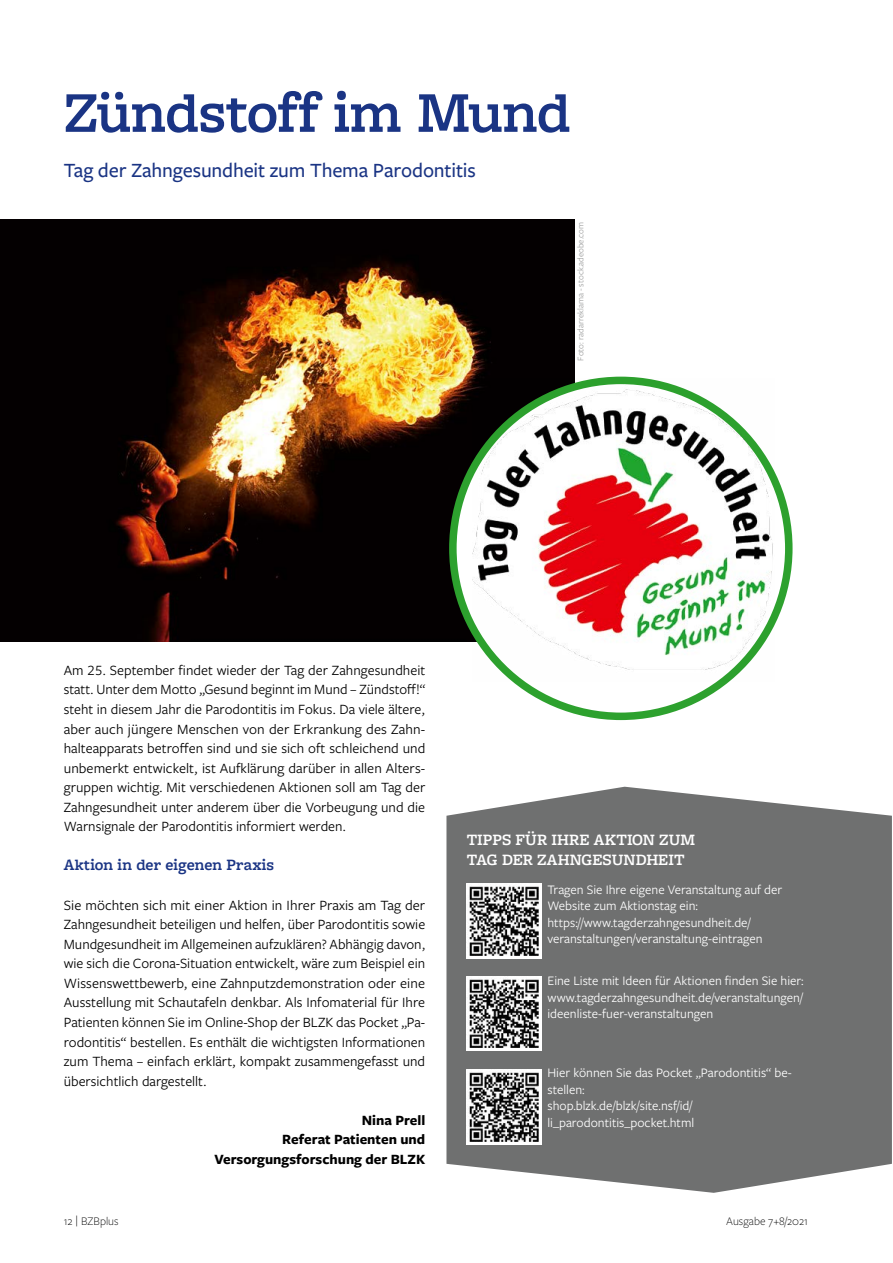
<style>
.page{position:relative;width:893px;height:1263px;background:#fff}
.page>*{position:absolute;margin:0;border:0;box-sizing:border-box;transform-origin:0 0}
.t1{font:600 60px "Freight Macro Pro";letter-spacing:-.015em;color:#1a3484}
.t2{font:500 21px "Freight Sans Pro";letter-spacing:-.01em;color:#1a3484}
.t3{font:600 16.5px/19.5px "Freight Macro Pro";color:#fff}
.t4{font:600 16.5px "Freight Macro Pro";color:#1a3484}
.t5{font:14.7px/19.5px "Freight Sans Pro";color:#000;text-align:justify}
.t6{font:700 14.7px/19.5px "Freight Sans Pro";color:#000;text-align:right}
.t7{font:13.5px/16.5px "Freight Sans Pro";color:#fff}
.t8{font:300 12px "Freight Sans Pro";color:#000}
.t9{font:9px "Freight Sans Pro";color:#9d9e9e}
</style>
<div class="page">
<img style="left:0;top:220px;width:574px;height:421px">
<svg style="left:453px;top:380px;width:336px;height:336px"></svg>
<img style="left:472px;top:379px;width:303px;height:303px">
<svg style="left:446px;top:787px;width:446px;height:406px;background:#7b7c7c"></svg>
<img style="left:467px;top:884px;width:74px;height:74px">
<img style="left:467px;top:976px;width:74px;height:74px">
<img style="left:467px;top:1070px;width:74px;height:74px">
<h1 class="t1" style="left:64px;top:70px;width:509px">Zündstoff im Mund</h1>
<h2 class="t2" style="left:64px;top:156px;width:414px">Tag der Zahngesundheit zum Thema Parodontitis</h2>
<p class="t9" style="left:574px;top:361px;width:140px;rotate:-90deg">Foto: radarreklama - stock.adeobe.com</p>
<p class="t5" style="left:64px;top:660px;width:363px">Am 25. September findet wieder der Tag der Zahngesundheit statt. Unter dem Motto „Gesund beginnt im Mund – Zündstoff!“ steht in diesem Jahr die Parodontitis im Fokus. Da viele ältere, aber auch jüngere Menschen von der Erkrankung des Zahn&shy;halteapparats betroffen sind und sie sich oft schleichend und unbemerkt entwickelt, ist Aufklärung darüber in allen Alters&shy;gruppen wichtig. Mit verschiedenen Aktionen soll am Tag der Zahngesundheit unter anderem über die Vorbeugung und die Warnsignale der Parodontitis informiert werden.</p>
<p class="t4" style="left:64px;top:853px;width:212px">Aktion in der eigenen Praxis</p>
<p class="t5" style="left:64px;top:894px;width:363px">Sie möchten sich mit einer Aktion in Ihrer Praxis am Tag der Zahngesundheit beteiligen und helfen, über Parodontitis sowie Mundgesundheit im Allgemeinen aufzuklären? Abhängig davon, wie sich die Corona-Situation entwickelt, wäre zum Beispiel ein Wissenswettbewerb, eine Zahnputzdemonstration oder eine Ausstellung mit Schautafeln denkbar. Als Infomaterial für Ihre Patienten können Sie im Online-Shop der BLZK das Pocket „Pa&shy;rodontitis“ bestellen. Es enthält die wichtigsten Informationen zum Thema – einfach erklärt, kompakt zusammengefasst und übersichtlich dargestellt.</p>
<p class="t6" style="left:214px;top:1110px;width:212px">Nina Prell<br>Referat Patienten und<br>Versorgungsforschung der BLZK</p>
<p class="t3" style="left:467px;top:829px;width:230px">TIPPS FÜR IHRE AKTION ZUM<br>TAG DER ZAHNGESUNDHEIT</p>
<p class="t7" style="left:547px;top:881px;width:236px">Tragen Sie Ihre eigene Veranstaltung auf der Website zum Aktionstag ein: https://www.tagderzahngesundheit.de/ veranstaltungen/veranstaltung-eintragen</p>
<p class="t7" style="left:547px;top:972px;width:258px;text-align:justify">Eine Liste mit Ideen für Aktionen finden Sie hier: www.tagderzahngesundheit.de/veranstaltungen/ ideenliste-fuer-veranstaltungen</p>
<p class="t7" style="left:547px;top:1064px;width:246px">Hier können Sie das Pocket „Parodontitis“ be&shy;stellen:<br>shop.blzk.de/blzk/site.nsf/id/ li_parodontitis_pocket.html</p>
<p class="t8" style="left:64px;top:1213px;width:56px">12 | BZBplus</p>
<p class="t8" style="left:726px;top:1213px;width:83px">Ausgabe 7+8/2021</p>
</div>
